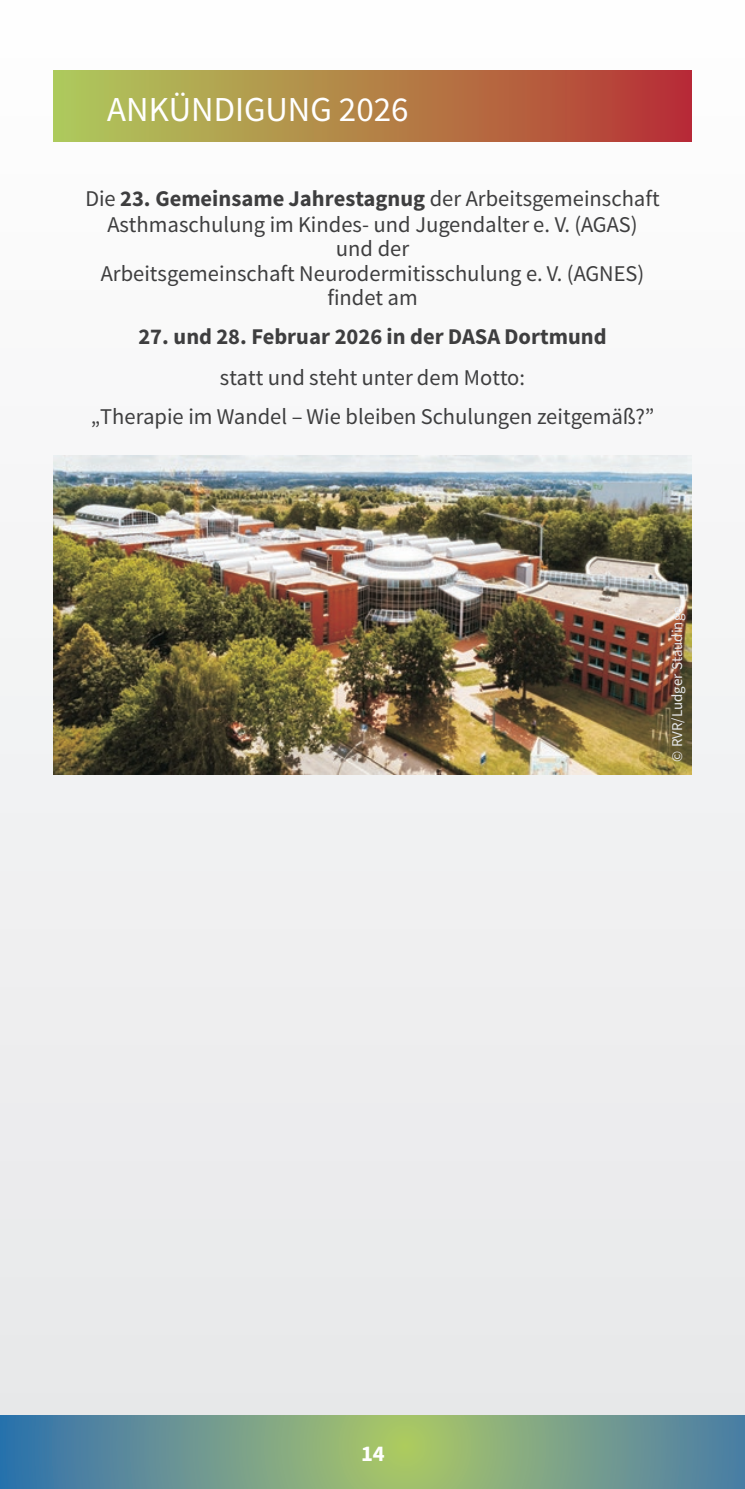
<style>
.page{position:relative;width:745px;height:1489px;background:#fff}
.page>*{position:absolute;margin:0;border:0;box-sizing:border-box;transform-origin:0 0}
.t1{font:35px "Source Sans Pro";color:#fff}
.t2{font:22.5px/24.8px "Source Sans Pro";color:#3e3e3f;text-align:center}
.t3{font:700 22.5px "Source Sans Pro";color:#3e3e3f}
.t4{font:700 22.5px "Source Sans Pro";color:#fff}
.t5{font:15px "Source Sans Pro";color:#e6e7e9}
.s1{font-weight:700}
</style>
<div class="page">
<div style="left:0;top:0;width:744px;height:1488px;background:linear-gradient(to right,#f1f2f2,#f2f2f2)"></div>
<svg style="left:0;top:1415px;width:744px;height:73px;background:#739d8b"></svg>
<div style="left:53px;top:71px;width:638px;height:71px;background:linear-gradient(to right,#afcd5b,#b83334)"></div>
<img style="left:53px;top:455px;width:638px;height:319px">
<h1 class="t1" style="left:107px;top:87px;width:302px">ANKÜNDIGUNG 2026</h1>
<p class="t2" style="left:85px;top:187px;width:575px">Die <span class="s1">23. Gemeinsame Jahrestagnug</span> der Arbeitsgemeinschaft Asthmaschulung im Kindes- und Jugendalter e. V. (AGAS)<br>und der<br>Arbeitsgemeinschaft Neurodermitisschulung e. V. (AGNES) findet am</p>
<p class="t3" style="left:138px;top:322px;width:469px">27. und 28. Februar 2026 in der DASA Dortmund</p>
<p class="t2" style="left:91px;top:358px;width:564px;line-height:38.8px">statt und steht unter dem Motto:<br>„Therapie im Wandel – Wie bleiben Schulungen zeitgemäß?”</p>
<p class="t5" style="left:667px;top:761px;width:157px;rotate:-90deg">© RVR/Ludger Staudinge</p>
<p class="t4" style="left:361px;top:1438px;width:25px">14</p>
</div>
